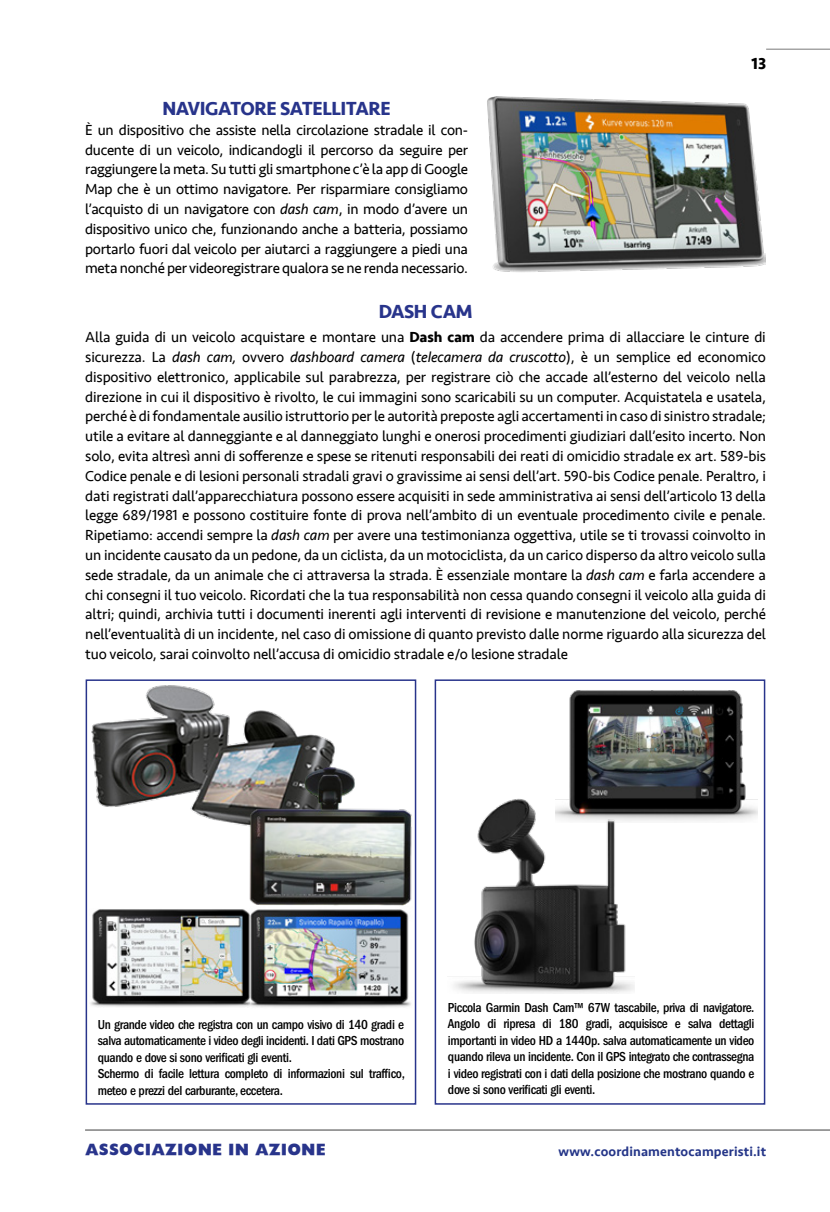
<style>
.page{position:relative;width:830px;height:1212px;background:#fff}
.page>*{position:absolute;margin:0;border:0;box-sizing:border-box;transform-origin:0 0}
.t1{font:700 19.5px "Seravek";letter-spacing:-.02em;color:#28348b}
.t2{font:700 16.5px "Seravek";color:#000}
.t3{font:15px/19.8px "Seravek";letter-spacing:-.02em;color:#000;text-align:justify}
.t4{font:15px "Headline NEWS";letter-spacing:.01em;color:#28348b}
.t5{font:500 condensed 13.5px/16.5px "ITC Franklin Gothic Std";letter-spacing:-.025em;color:#000}
.t6{font:500 13.5px "Seravek";letter-spacing:.01em;color:#243588}
.s1{font-style:italic}
.s2{font-weight:700}
</style>
<div class="page">
<hr style="left:765px;top:49px;width:64px;height:1px;background:#878787">
<hr style="left:85px;top:1129px;width:744px;height:1px;background:#878787">
<img style="left:487px;top:97px;width:278px;height:175px">
<img style="left:91px;top:685px;width:244px;height:141px">
<img style="left:90px;top:909px;width:160px;height:98px">
<img style="left:250px;top:909px;width:161px;height:99px">
<img style="left:569px;top:690px;width:188px;height:131px">
<img style="left:454px;top:797px;width:179px;height:197px">
<img style="left:247px;top:765px;width:170px;height:141px">
<div style="left:86px;top:679px;width:330px;height:426px;border:2px solid #28348b"></div>
<div style="left:434px;top:679px;width:331px;height:426px;border:2px solid #28348b"></div>
<p class="t2" style="left:751px;top:51px;width:16px">13</p>
<h1 class="t1" style="left:162px;top:93px;width:230px">NAVIGATORE SATELLITARE</h1>
<p class="t3" style="left:85px;top:120px;width:384px">È un dispositivo che assiste nella circolazione stradale il con&shy;ducente di un veicolo, indicandogli il percorso da seguire per raggiungere la meta. Su tutti gli smartphone c’è la app di Google Map che è un ottimo navigatore. Per risparmiare consigliamo l’acquisto di un navigatore con <span class="s1">dash cam</span>, in modo d’avere un dispositivo unico che, funzionando anche a batteria, possiamo portarlo fuori dal veicolo per aiutarci a raggiungere a piedi una meta nonché per videoregistrare qualora se ne renda necessario.</p>
<h1 class="t1" style="left:378px;top:296px;width:95px">DASH CAM</h1>
<p class="t3" style="left:85px;top:327px;width:682px">Alla guida di un veicolo acquistare e montare una <span class="s2">Dash cam</span> da accendere prima di allacciare le cinture di sicurezza. La <span class="s1">dash cam,</span> ovvero <span class="s1">dashboard camera</span> (<span class="s1">telecamera da cruscotto</span>), è un semplice ed economico dispositivo elettronico, applicabile sul parabrezza, per registrare ciò che accade all’esterno del veicolo nella direzione in cui il dispositivo è rivolto, le cui immagini sono scaricabili su un computer. Acquistatela e usatela, perché è di fondamentale ausilio istruttorio per le autorità preposte agli accertamenti in caso di sinistro stradale; utile a evitare al danneggiante e al danneggiato lunghi e onerosi procedimenti giudiziari dall’esito incerto. Non solo, evita altresì anni di sofferenze e spese se ritenuti responsabili dei reati di omicidio stradale ex art. 589-bis Codice penale e di lesioni personali stradali gravi o gravissime ai sensi dell’art. 590-bis Codice penale. Peraltro, i dati registrati dall’apparecchiatura possono essere acquisiti in sede amministrativa ai sensi dell’articolo 13 della legge 689/1981 e possono costituire fonte di prova nell’ambito di un eventuale procedimento civile e penale.<br>Ripetiamo: accendi sempre la <span class="s1">dash cam</span> per avere una testimonianza oggettiva, utile se ti trovassi coinvolto in un incidente causato da un pedone, da un ciclista, da un motociclista, da un carico disperso da altro veicolo sulla sede stradale, da un animale che ci attraversa la strada. È essenziale montare la <span class="s1">dash cam</span> e farla accendere a chi consegni il tuo veicolo. Ricordati che la tua responsabilità non cessa quando consegni il veicolo alla guida di altri; quindi, archivia tutti i documenti inerenti agli interventi di revisione e manutenzione del veicolo, perché nell’eventualità di un incidente, nel caso di omissione di quanto previsto dalle norme riguardo alla sicurezza del tuo veicolo, sarai coinvolto nell’accusa di omicidio stradale e/o lesione stradale</p>
<p class="t5" style="left:98px;top:1016px;width:308px">Un grande video che registra con un campo visivo di 140 gradi e salva automaticamente i video degli incidenti. I dati GPS mostrano quando e dove si sono verificati gli eventi.<br>Schermo di facile lettura completo di informazioni sul traffico, meteo e prezzi del carburante, eccetera.</p>
<p class="t5" style="left:448px;top:999px;width:308px;text-align:justify">Piccola Garmin Dash Cam™ 67W tascabile, priva di navigatore.<br>Angolo di ripresa di 180 gradi, acquisisce e salva dettagli importanti in video HD a 1440p. salva automaticamente un video quando rileva un incidente. Con il GPS integrato che contrassegna i video registrati con i dati della posizione che mostrano quando e dove si sono verificati gli eventi.</p>
<p class="t4" style="left:85px;top:1143px;width:242px">ASSOCIAZIONE IN AZIONE</p>
<p class="t6" style="left:558px;top:1143px;width:209px">www.coordinamentocamperisti.it</p>
</div>
